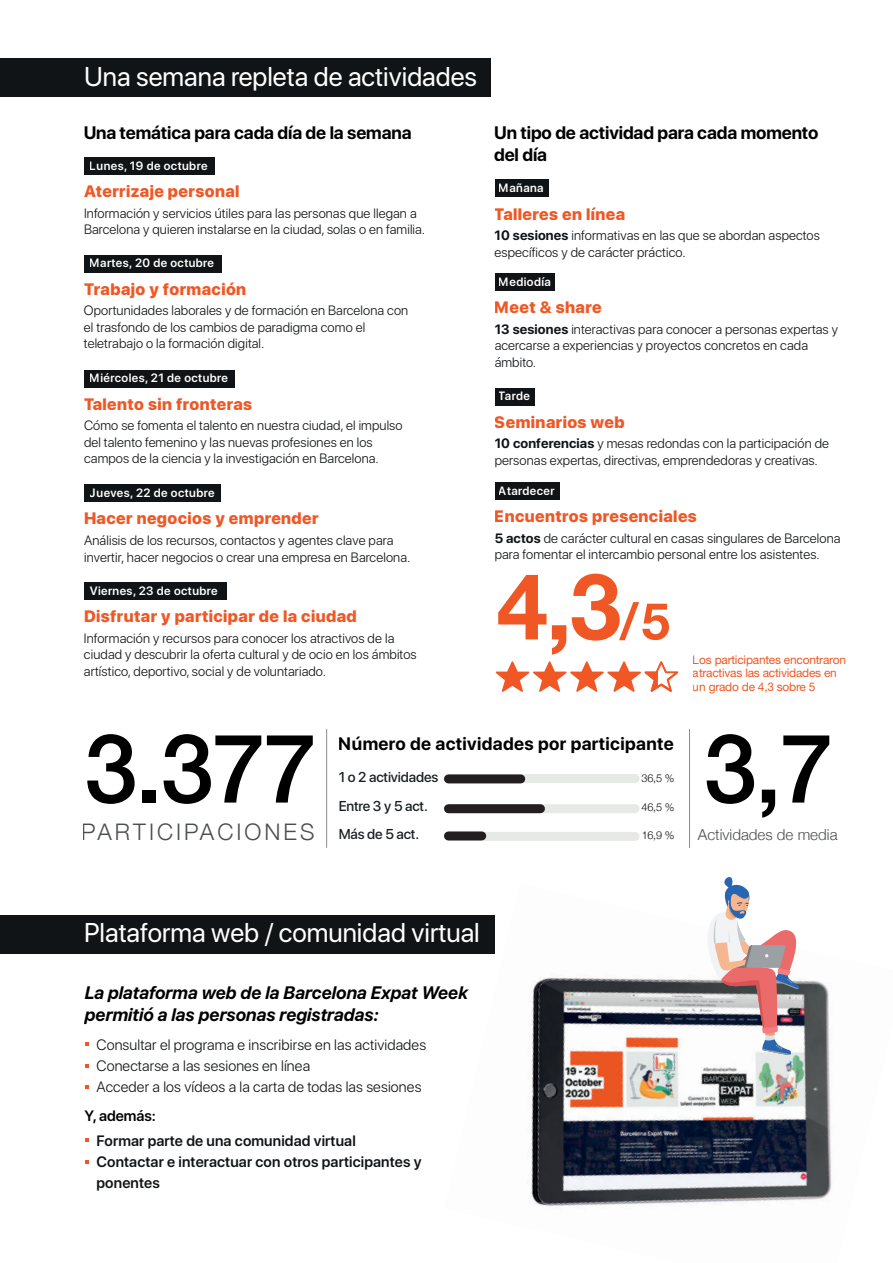
<style>
.page{position:relative;width:893px;height:1263px;background:#fff}
.page>*{position:absolute;margin:0;border:0;box-sizing:border-box;transform-origin:0 0}
.t1{font:500 95.85px "Helvetica Neue";color:#000001}
.t2{font:700 92.1px "Helvetica Neue";color:#ef5825}
.t3{font:27px "SF Pro Display";color:#fff}
.t4{font:300 22.8px "Helvetica Neue";letter-spacing:.13em;color:#4b4e4f}
.t5{font:700 18px/22.5px "SF Pro Display";letter-spacing:-.005em;color:#000001}
.t6{font:italic 700 18px/21.6px "SF Pro Display";color:#000001}
.t7{font:700 18px "SF Pro Display";letter-spacing:.02em;color:#000001}
.t8{font:800 16.5px "SF Pro Display";letter-spacing:.025em;color:#ef5825}
.t9{font:300 15.15px "Helvetica Neue";color:#4b4e4f}
.t10{font:300 15px/21px "SF Pro Display";letter-spacing:.01em;color:#111416}
.t11{font:600 15px/21px "SF Pro Display";letter-spacing:.01em;color:#111416}
.t12{font:600 15px "SF Pro Display";color:#000001}
.t13{font:500 14.25px/27.5px "SF Pro Display";letter-spacing:-.01em;color:#1b2022}
.t14{font:300 13.5px/16.5px "SF Pro Display";letter-spacing:.01em;color:#111416}
.t15{font:600 12px "SF Pro Display";letter-spacing:.035em;color:#fff}
.t16{font:11.85px/13.5px "Helvetica Neue";letter-spacing:-.02em;color:#ef5825}
.t17{font:300 10.95px "Helvetica Neue";color:#080a0e}
.s1{font-weight:700}
.s2{font-size:51px}
</style>
<div class="page">
<img style="left:444px;top:915px;width:388px;height:292px">
<div style="left:0;top:59px;width:490px;height:38px;background:#111416"></div>
<div style="left:0;top:915px;width:494px;height:38px;background:#111416"></div>
<div style="left:84px;top:157px;width:131px;height:18px;background:#111416"></div>
<div style="left:495px;top:180px;width:54px;height:17px;background:#111416"></div>
<div style="left:495px;top:273px;width:60px;height:18px;background:#111416"></div>
<div style="left:495px;top:388px;width:40px;height:17px;background:#111416"></div>
<div style="left:495px;top:482px;width:65px;height:18px;background:#111416"></div>
<div style="left:84px;top:255px;width:138px;height:18px;background:#111416"></div>
<div style="left:84px;top:370px;width:151px;height:17px;background:#111416"></div>
<div style="left:84px;top:485px;width:137px;height:17px;background:#111416"></div>
<div style="left:84px;top:582px;width:143px;height:18px;background:#111416"></div>
<svg style="left:707px;top:877px;width:94px;height:178px"></svg>
<div style="left:448px;top:774px;width:187px;height:9px;background:#e7e9e7"></div>
<div style="left:448px;top:804px;width:187px;height:9px;background:#e7e9e7"></div>
<div style="left:448px;top:832px;width:187px;height:9px;background:#e7e9e7"></div>
<div style="left:448px;top:774px;width:73px;height:9px;background:#231f20"></div>
<div style="left:448px;top:804px;width:92px;height:9px;background:#231f20"></div>
<div style="left:448px;top:831px;width:34px;height:9px;background:#231f20"></div>
<hr style="left:689px;top:729px;width:1px;height:119px;background:#8b8d90">
<hr style="left:326px;top:729px;width:1px;height:119px;background:#8b8d90">
<svg style="left:496px;top:661px;width:182px;height:31px"></svg>
<h3 class="t3" style="left:84px;top:55px;width:395px">Una semana repleta de actividades</h3>
<h3 class="t5" style="left:83px;top:122px;width:330px">Una temática para cada día de la semana</h3>
<p class="t15" style="left:90px;top:157px;width:119px">Lunes, 19 de octubre</p>
<p class="t8" style="left:84px;top:182px;width:157px">Aterrizaje personal</p>
<p class="t14" style="left:84px;top:205px;width:343px">Información y servicios útiles para las personas que llegan a<br>Barcelona y quieren instalarse en la ciudad, solas o en familia.</p>
<p class="t15" style="left:90px;top:255px;width:126px">Martes, 20 de octubre</p>
<p class="t8" style="left:84px;top:280px;width:164px">Trabajo y formación</p>
<p class="t14" style="left:84px;top:303px;width:326px">Oportunidades laborales y de formación en Barcelona con el trasfondo de los cambios de paradigma como el teletrabajo o la formación digital.</p>
<p class="t15" style="left:90px;top:369px;width:140px">Miércoles, 21 de octubre</p>
<p class="t8" style="left:84px;top:394px;width:170px">Talento sin fronteras</p>
<p class="t14" style="left:84px;top:417px;width:320px">Cómo se fomenta el talento en nuestra ciudad, el impulso del talento femenino y las nuevas profesiones en los campos de la ciencia y la investigación en Barcelona.</p>
<p class="t15" style="left:90px;top:484px;width:126px">Jueves, 22 de octubre</p>
<p class="t8" style="left:84px;top:509px;width:236px">Hacer negocios y emprender</p>
<p class="t14" style="left:84px;top:532px;width:328px">Análisis de los recursos, contactos y agentes clave para invertir, hacer negocios o crear una empresa en Barcelona.</p>
<p class="t15" style="left:90px;top:582px;width:129px">Viernes, 23 de octubre</p>
<p class="t8" style="left:84px;top:607px;width:274px">Disfrutar y participar de la ciudad</p>
<p class="t14" style="left:84px;top:630px;width:334px">Información y recursos para conocer los atractivos de la ciudad y descubrir la oferta cultural y de ocio en los ámbitos artístico, deportivo, social y de voluntariado.</p>
<h3 class="t5" style="left:494px;top:121px;width:326px">Un tipo de actividad para cada momento del día</h3>
<p class="t15" style="left:499px;top:179px;width:46px">Mañana</p>
<p class="t8" style="left:495px;top:204px;width:132px">Talleres en línea</p>
<p class="t14" style="left:495px;top:227px;width:327px"><span class="s1">10 sesiones</span> informativas en las que se abordan aspectos específicos y de carácter práctico.</p>
<p class="t15" style="left:499px;top:273px;width:54px">Mediodía</p>
<p class="t8" style="left:495px;top:298px;width:108px">Meet &amp; share</p>
<p class="t14" style="left:495px;top:321px;width:345px"><span class="s1">13 sesiones</span> interactivas para conocer a personas expertas y acercarse a experiencias y proyectos concretos en cada ámbito.</p>
<p class="t15" style="left:499px;top:387px;width:33px">Tarde</p>
<p class="t8" style="left:495px;top:412px;width:132px">Seminarios web</p>
<p class="t14" style="left:495px;top:436px;width:336px"><span class="s1">10 conferencias</span> y mesas redondas con la participación de personas expertas, directivas, emprendedoras y creativas.</p>
<p class="t15" style="left:499px;top:482px;width:57px">Atardecer</p>
<p class="t8" style="left:495px;top:507px;width:204px">Encuentros presenciales</p>
<p class="t14" style="left:495px;top:530px;width:347px"><span class="s1">5 actos</span> de carácter cultural en casas singulares de Barcelona para fomentar el intercambio personal entre los asistentes.</p>
<h2 class="t2" style="left:497px;top:534px;width:175px">4,3<span class="s2">/ 5</span></h2>
<p class="t16" style="left:693px;top:653px;width:155px">Los participantes encontraron atractivas las actividades en un grado de 4,3 sobre 5</p>
<h1 class="t1" style="left:84px;top:691px;width:234px">3.377</h1>
<h3 class="t4" style="left:82px;top:813px;width:234px">PARTICIPACIONES</h3>
<h3 class="t7" style="left:339px;top:733px;width:336px">Número de actividades por participante</h3>
<p class="t13" style="left:339px;top:763px;width:101px">1 o 2 actividades</p>
<p class="t13" style="left:339px;top:793px;width:91px">Entre 3 y 5 act.<br>Más de 5 act.</p>
<p class="t17" style="left:642px;top:769px;width:34px">36,5 %</p>
<p class="t17" style="left:642px;top:799px;width:34px">46,5 %</p>
<p class="t17" style="left:642px;top:826px;width:34px">16,9 %</p>
<h1 class="t1" style="left:704px;top:691px;width:131px">3,7</h1>
<p class="t9" style="left:698px;top:822px;width:141px">Actividades de media</p>
<h3 class="t3" style="left:84px;top:911px;width:397px">Plataforma web / comunidad virtual</h3>
<h3 class="t6" style="left:84px;top:983px;width:385px">La plataforma web de la Barcelona Expat Week permitió a las personas registradas:</h3>
<p class="t10" style="left:97px;top:1035px;width:331px">Consultar el programa e inscribirse en las actividades<br>Conectarse a las sesiones en línea<br>Acceder a los vídeos a la carta de todas las sesiones</p>
<p class="t12" style="left:84px;top:1105px;width:73px">Y, además:</p>
<p class="t11" style="left:97px;top:1131px;width:327px">Formar parte de una comunidad virtual<br>Contactar e interactuar con otros participantes y ponentes</p>
</div>
